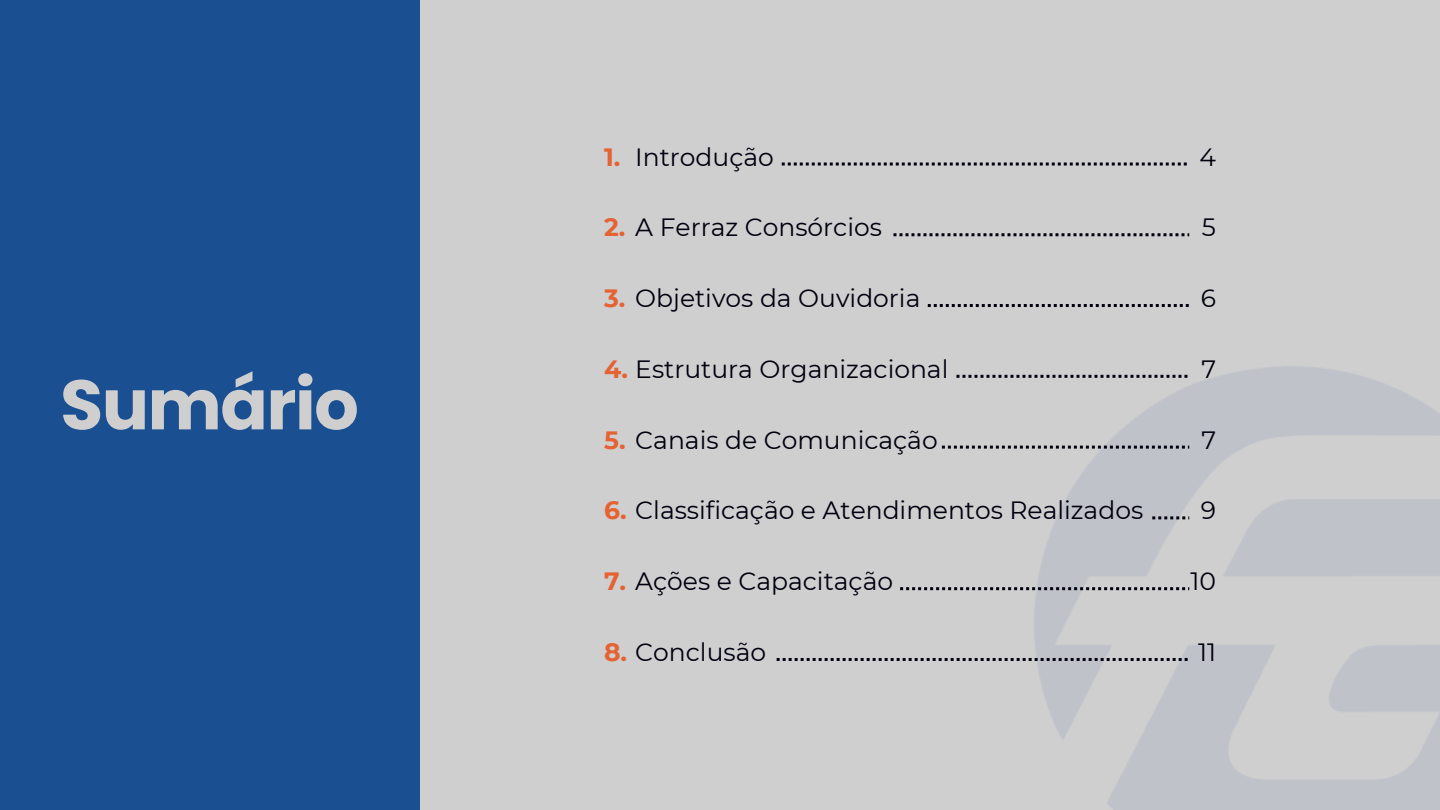
<style>
.page{position:relative;width:1440px;height:810px;background:#cfcfcf}
.page>*{position:absolute;margin:0;border:0;box-sizing:border-box;transform-origin:0 0}
.t1{font:700 70px "Poppins";letter-spacing:-.02em;color:#cfcfcf}
.t2{font:25px "Montserrat";color:#00000e}
.t3{font:700 25px "Montserrat";color:#e56232}
.s1{font-weight:700;color:#e56232}
</style>
<div class="page">
<div style="left:0;top:0;width:419px;height:810px;background:#1a4f91"></div>
<svg style="left:893px;top:233px;width:296px;height:3px"></svg>
<svg style="left:928px;top:304px;width:261px;height:3px"></svg>
<svg style="left:956px;top:375px;width:231px;height:3px"></svg>
<svg style="left:942px;top:446px;width:247px;height:3px"></svg>
<svg style="left:1152px;top:516px;width:37px;height:3px"></svg>
<svg style="left:900px;top:587px;width:289px;height:3px"></svg>
<svg style="left:777px;top:658px;width:411px;height:3px"></svg>
<svg style="left:782px;top:163px;width:405px;height:3px"></svg>
<p class="t1" style="left:60px;top:356px;width:300px">Sumário</p>
<p class="t3" style="left:604px;top:141px;width:18px">1.</p>
<p class="t2" style="left:635px;top:141px;width:140px">Introdução</p>
<p class="t2" style="left:1200px;top:141px;width:18px">4</p>
<p class="t2" style="left:604px;top:212px;width:279px"><span class="s1">2.</span> A Ferraz Consórcios</p>
<p class="t2" style="left:1202px;top:212px;width:16px">5</p>
<h1 class="t2" style="left:604px;top:283px;width:318px"><span class="s1">3.</span> Objetivos da Ouvidoria</h1>
<p class="t2" style="left:1201px;top:283px;width:17px">6</p>
<h2 class="t2" style="left:604px;top:354px;width:346px"><span class="s1">4.</span> Estrutura Organizacional</h2>
<p class="t2" style="left:1201px;top:354px;width:16px">7</p>
<p class="t2" style="left:604px;top:424px;width:335px"><span class="s1">5.</span> Canais de Comunicação</p>
<h2 class="t2" style="left:1201px;top:424px;width:16px">7</h2>
<p class="t2" style="left:604px;top:495px;width:541px"><span class="s1">6.</span> Classificação e Atendimentos Realizados</p>
<h2 class="t2" style="left:1201px;top:495px;width:17px">9</h2>
<p class="t2" style="left:604px;top:566px;width:290px"><span class="s1">7.</span> Ações e Capacitação</p>
<p class="t2" style="left:1191px;top:566px;width:27px">10</p>
<h2 class="t2" style="left:604px;top:637px;width:164px"><span class="s1">8.</span> Conclusão</h2>
<p class="t2" style="left:1198px;top:637px;width:20px">11</p>
</div>
